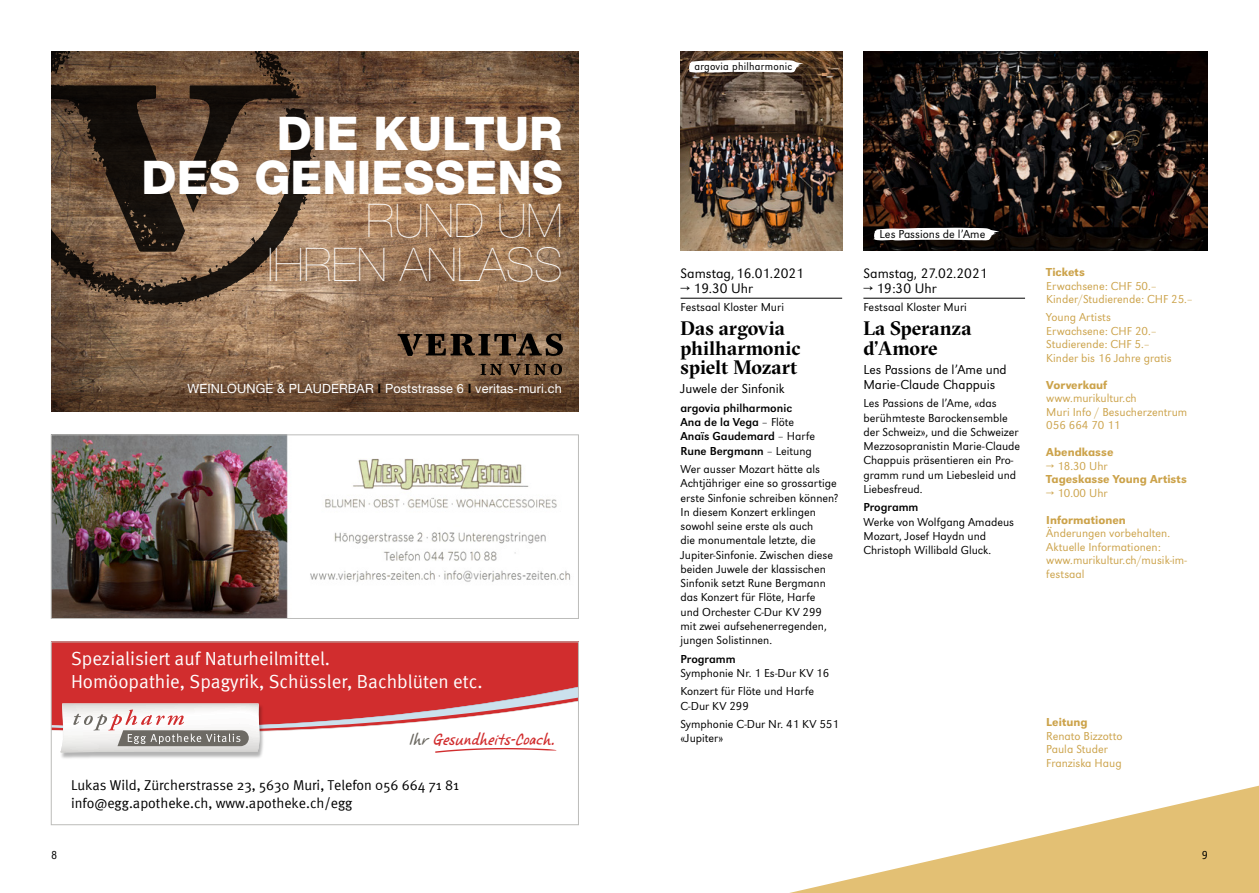
<style>
.page{position:relative;width:1259px;height:893px;background:#fff}
.page>*{position:absolute;margin:0;border:0;box-sizing:border-box;transform-origin:0 0}
.t1{font:800 46.5px/43.5px "Helvetica Neue";color:#fff;text-align:right}
.t2{font:200 46.5px/43.5px "Helvetica Neue";color:#fff;text-align:right}
.t3{font:700 19.5px/19.5px "GT Sectra Fine";letter-spacing:.005em;color:#000}
.t4{font:18.9px/23.5px "Meta Normal";color:#fff}
.t5{font:italic 17.55px "Casino Hand";color:#d12d2e}
.t6{font:14.25px/17.9px "Meta Normal";color:#000}
.t7{font:300 14.25px "URW Grotesk";color:#000}
.t8{font:300 13.5px/15px "URW Grotesk";color:#000}
.t9{font:12.75px "Helvetica Neue";letter-spacing:.01em;color:#fff}
.t10{font:300 12px/14.2px "URW Grotesk";color:#000}
.t11{font:300 12px/13.5px "URW Grotesk";color:#cca34b}
.t12{font:12px/14.2px "URW Grotesk";color:#000}
.t13{font:500 12px "URW Grotesk";color:#cca34b}
.t14{font:300 12px "URW Grotesk Nar";color:#000}
.t15{font:300 11.25px "URW Grotesk Nar";letter-spacing:.02em;color:#000}
.s1{font-weight:700;color:#000}
.s2{color:#6d6a63}
.s3{font-weight:300}
</style>
<div class="page">
<svg style="left:789px;top:786px;width:470px;height:107px"></svg>
<img style="left:680px;top:51px;width:162px;height:200px">
<img style="left:863px;top:51px;width:345px;height:199px">
<hr style="left:680px;top:298px;width:162px;height:1px;background:#000">
<hr style="left:863px;top:298px;width:162px;height:1px;background:#000">
<svg style="left:689px;top:60px;width:114px;height:13px"></svg>
<svg style="left:874px;top:228px;width:125px;height:12px"></svg>
<img style="left:53px;top:437px;width:518px;height:180px">
<div style="left:51px;top:435px;width:527px;height:184px;border:1px solid #bcbcba"></div>
<img style="left:51px;top:51px;width:527px;height:332px">
<svg style="left:51px;top:383px;width:527px;height:29px;background:#63452e"></svg>
<svg style="left:397px;top:333px;width:166px;height:23px;background:#574332"></svg>
<svg style="left:480px;top:364px;width:82px;height:11px"></svg>
<svg style="left:51px;top:84px;width:263px;height:221px;background:#5e4837"></svg>
<svg style="left:138px;top:280px;width:8px;height:3px"></svg>
<svg style="left:51px;top:51px;width:104px;height:23px;background:#5f4631"></svg>
<svg style="left:182px;top:51px;width:134px;height:174px;background:#654c39"></svg>
<svg style="left:160px;top:279px;width:3px;height:4px"></svg>
<svg style="left:138px;top:101px;width:4px;height:6px"></svg>
<svg style="left:83px;top:133px;width:3px;height:4px"></svg>
<svg style="left:64px;top:103px;width:14px;height:13px"></svg>
<svg style="left:91px;top:148px;width:6px;height:13px"></svg>
<div style="left:51px;top:642px;width:527px;height:141px;background:#d12d2e"></div>
<div style="left:53px;top:753px;width:523px;height:30px;background:#fff"></div>
<img style="left:58px;top:753px;width:208px;height:7px">
<svg style="left:53px;top:687px;width:523px;height:66px"></svg>
<div style="left:51px;top:642px;width:527px;height:183px;border:1px solid #bcbcba"></div>
<h1 class="t1" style="left:142px;top:112px;width:423px">DIE KULTUR<br>DES GENIESSENS</h1>
<h1 class="t2" style="left:267px;top:198px;width:297px">RUND UM<br>IHREN ANLASS</h1>
<p class="t9" style="left:188px;top:381px;width:376px">WEINLOUNGE &amp; PLAUDERBAR <span class="s1">I</span> Poststrasse 6 <span class="s1">I</span> veritas-muri.ch</p>
<h3 class="t4" style="left:71px;top:646px;width:413px">Spezialisiert auf Naturheilmittel.<br>Homöopathie, Spagyrik, Schüssler, Bachblüten etc.</h3>
<h3 class="t5" style="left:408px;top:729px;width:155px"><span class="s2">Ihr</span>Gesundheits-Coach.</h3>
<p class="t6" style="left:71px;top:776px;width:390px">Lukas Wild, Zürcherstrasse 23, 5630 Muri, Telefon 056 664 71 81 info@egg.apotheke.ch, www.apotheke.ch/egg</p>
<p class="t15" style="left:694px;top:60px;width:99px">argovia philharmonic</p>
<p class="t7" style="left:680px;top:265px;width:125px">Samstag, 16.01.2021</p>
<p class="t7" style="left:680px;top:280px;width:74px">→ 19.30 Uhr</p>
<p class="t10" style="left:680px;top:300px;width:105px">Festsaal Kloster Muri</p>
<h2 class="t3" style="left:680px;top:319px;width:121px">Das argovia philharmonic spielt Mozart</h2>
<p class="t8" style="left:680px;top:382px;width:106px">Juwele der Sinfonik</p>
<p class="t12" style="left:680px;top:401px;width:136px">argovia philharmonic<br>Ana de la Vega <span class="s3">– Flöte<br></span>Anaïs Gaudemard <span class="s3">– Harfe<br></span>Rune Bergmann <span class="s3">– Leitung</span></p>
<p class="t10" style="left:680px;top:462px;width:159px">Wer ausser Mozart hätte als<br>Achtjähriger eine so grossartige erste Sinfonie schreiben können?<br>In diesem Konzert erklingen sowohl seine erste als auch<br>die monumentale letzte, die<br>Jupiter-Sinfonie. Zwischen diese beiden Juwele der klassischen<br>Sinfonik setzt Rune Bergmann das Konzert für Flöte, Harfe<br>und Orchester C-Dur KV 299 mit zwei aufsehenerregenden, jungen Solistinnen.</p>
<p class="t12" style="left:680px;top:652px;width:57px">Programm</p>
<p class="t10" style="left:680px;top:664px;width:150px;line-height:18.5px">Symphonie Nr. 1 Es-Dur KV 16<br>Konzert für Flöte und Harfe</p>
<p class="t10" style="left:680px;top:696px;width:160px;line-height:18.5px">C-Dur KV 299<br>Symphonie C-Dur Nr. 41 KV 551</p>
<p class="t10" style="left:680px;top:731px;width:44px">«Jupiter»</p>
<p class="t10" style="left:879px;top:227px;width:107px">Les Passions de l’Ame</p>
<p class="t7" style="left:863px;top:265px;width:126px">Samstag, 27.02.2021</p>
<p class="t7" style="left:863px;top:280px;width:75px">→ 19:30 Uhr</p>
<p class="t10" style="left:863px;top:300px;width:105px">Festsaal Kloster Muri</p>
<h2 class="t3" style="left:863px;top:319px;width:109px">La Speranza d’Amore</h2>
<p class="t8" style="left:863px;top:362px;width:145px">Les Passions de l’Ame und<br>Marie-Claude Chappuis</p>
<p class="t10" style="left:863px;top:396px;width:158px">Les Passions de l’Ame, «das berühmteste Barockensemble der Schweiz», und die Schweizer<br>Mezzosopranistin Marie-Claude<br>Chappuis präsentieren ein Pro&shy;gramm rund um Liebesleid und<br>Liebesfreud.</p>
<p class="t12" style="left:863px;top:500px;width:57px">Programm</p>
<p class="t10" style="left:863px;top:515px;width:152px">Werke von Wolfgang Amadeus<br>Mozart, Josef Haydn und<br>Christoph Willibald Gluck.</p>
<p class="t13" style="left:1046px;top:265px;width:40px">Tickets</p>
<p class="t11" style="left:1046px;top:279px;width:148px">Erwachsene: CHF 50.–<br>Kinder/Studierende: CHF 25.–</p>
<p class="t11" style="left:1046px;top:310px;width:127px">Young Artists<br>Erwachsene: CHF 20.–<br>Studierende: CHF 5.–<br>Kinder bis 16 Jahre gratis</p>
<p class="t13" style="left:1046px;top:377px;width:62px">Vorverkauf</p>
<p class="t11" style="left:1046px;top:391px;width:143px">www.murikultur.ch<br>Muri Info / Besucherzentrum<br>056 664 70 11</p>
<p class="t13" style="left:1046px;top:445px;width:69px">Abendkasse</p>
<p class="t11" style="left:1046px;top:459px;width:63px">→ 18.30 Uhr</p>
<p class="t13" style="left:1046px;top:472px;width:142px">Tageskasse Young Artists</p>
<p class="t11" style="left:1046px;top:486px;width:63px">→ 10.00 Uhr</p>
<p class="t13" style="left:1046px;top:512px;width:81px">Informationen</p>
<p class="t11" style="left:1046px;top:526px;width:142px">Änderungen vorbehalten.<br>Aktuelle Informationen: www.murikultur.ch/musik-im&shy;festsaal</p>
<p class="t13" style="left:1046px;top:715px;width:43px">Leitung</p>
<p class="t11" style="left:1046px;top:729px;width:78px">Renato Bizzotto<br>Paula Studer<br>Franziska Haug</p>
<p class="t14" style="left:51px;top:848px;width:8px">8</p>
<p class="t14" style="left:1201px;top:848px;width:8px">9</p>
</div>
